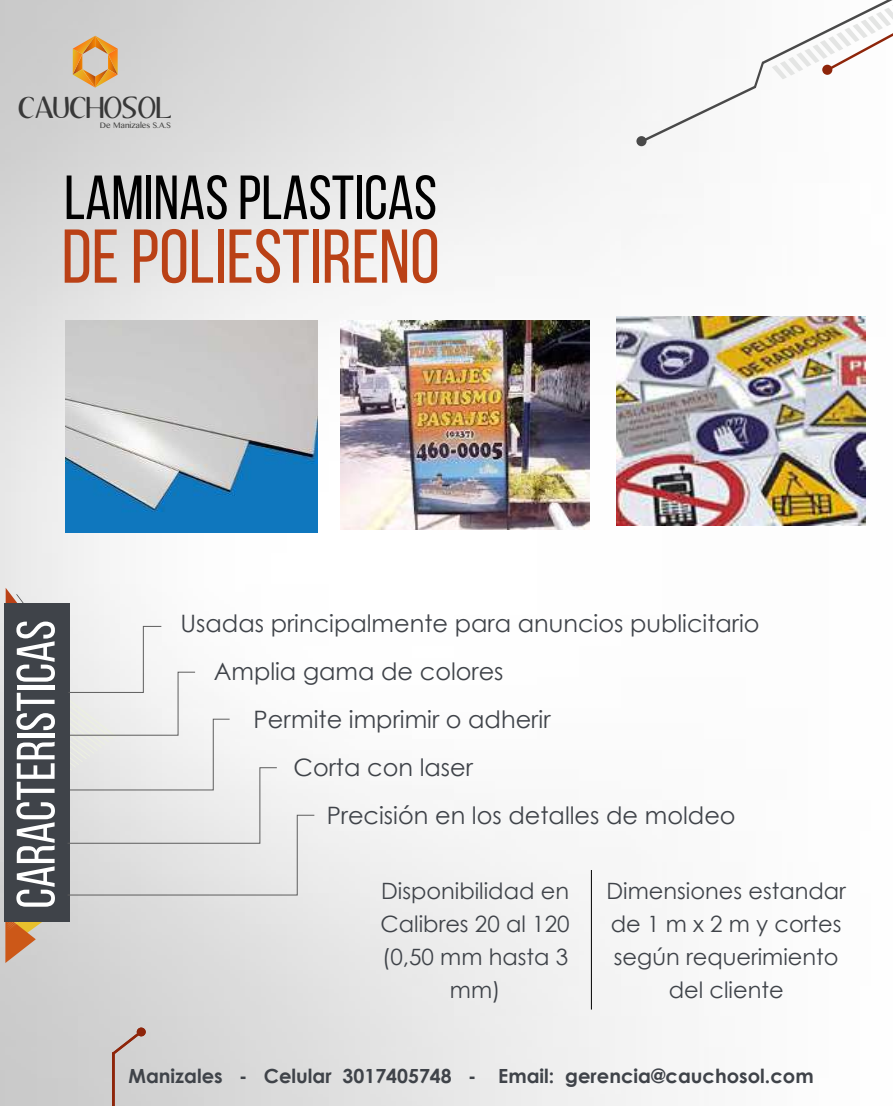
<style>
.page{position:relative;width:893px;height:1106px;background:#fff}
.page>*{position:absolute;margin:0;border:0;box-sizing:border-box;transform-origin:0 0}
.t1{font:76.05px "Bebas Neue";color:#ba4116}
.t2{font:62.1px "Bebas Neue";color:#000}
.t3{font:54px "Bebas Neue";color:#fff}
.t4{font:26.55px "Aubrey";color:#383838}
.t5{font:24px "Century Gothic";color:#3f4349}
.t6{font:22.5px/33px "Century Gothic";color:#3f4349;text-align:center}
.t7{font:700 19.5px "Century Gothic";color:#3f4349}
.t8{font:8.1px "Gurmukhi MN";color:#444443}
</style>
<div class="page">
<img style="left:0;top:0;width:866px;height:1106px">
<img style="left:341px;top:321px;width:249px;height:208px">
<img style="left:616px;top:316px;width:249px;height:209px">
<svg style="left:112px;top:1031px;width:29px;height:75px;background:#c9bdba"></svg>
<div style="left:137px;top:1027px;width:9px;height:9px;background:#8e250a;border-radius:50%"></div>
<svg style="left:5px;top:588px;width:310px;height:375px"></svg>
<div style="left:636px;top:136px;width:11px;height:10px;background:#494949;border-radius:50%"></div>
<svg style="left:641px;top:0;width:252px;height:142px"></svg>
<div style="left:822px;top:65px;width:10px;height:10px;background:#8e250a;border-radius:50%"></div>
<img style="left:66px;top:320px;width:251px;height:212px">
<hr style="left:591px;top:870px;width:1px;height:139px;background:#000">
<svg style="left:73px;top:36px;width:45px;height:52px;background:#dbad74"></svg>
<p class="t4" style="left:19px;top:93px;width:155px">CAUCHOSOL</p>
<p class="t8" style="left:100px;top:119px;width:72px">De Manizales S.A.S</p>
<h2 class="t2" style="left:64px;top:164px;width:374px">LAMINAS PLASTICAS</h2>
<h1 class="t1" style="left:62px;top:215px;width:380px">DE POLIESTIRENO</h1>
<h3 class="t3" style="left:7px;top:908px;width:290px;rotate:-90deg">CARACTERISTICAS</h3>
<p class="t5" style="left:180px;top:608px;width:581px">Usadas principalmente para anuncios publicitario</p>
<p class="t5" style="left:214px;top:656px;width:291px">Amplia gama de colores</p>
<p class="t5" style="left:254px;top:704px;width:298px">Permite imprimir o adherir</p>
<p class="t5" style="left:293px;top:752px;width:181px">Corta con laser</p>
<p class="t5" style="left:327px;top:800px;width:410px">Precisión en los detalles de moldeo</p>
<p class="t6" style="left:381px;top:873px;width:190px">Disponibilidad en<br>Calibres 20 al 120 (0,50 mm hasta 3 mm)</p>
<p class="t6" style="left:606px;top:873px;width:241px">Dimensiones estandar de 1 m x 2 m y cortes según requerimiento del cliente</p>
<p class="t7" style="left:128px;top:1063px;width:687px">Manizales - Celular 3017405748 - Email: gerencia@cauchosol.com</p>
</div>
